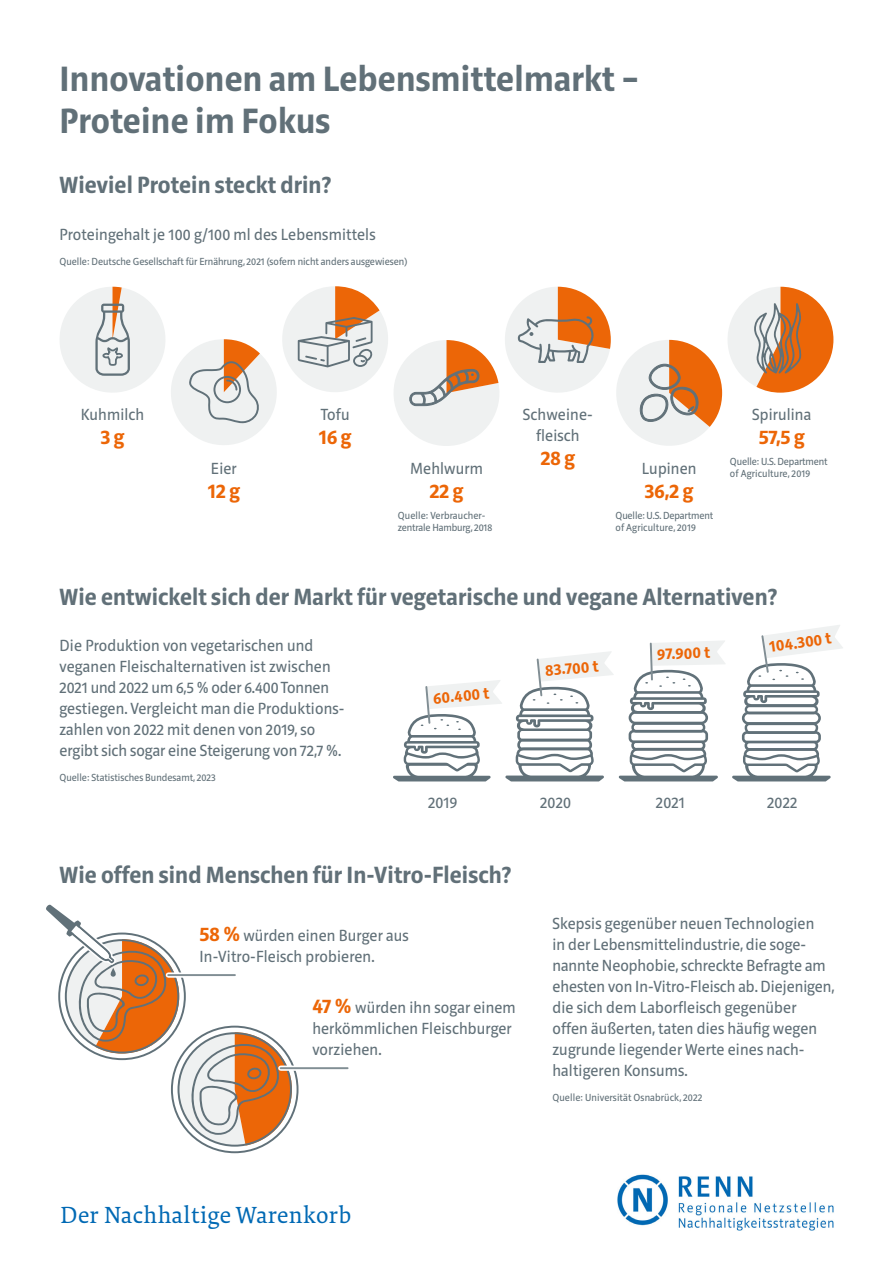
<style>
.page{position:relative;width:893px;height:1263px;background:#fff}
.page>*{position:absolute;margin:0;border:0;box-sizing:border-box;transform-origin:0 0}
.t1{font:700 36px/42px "Riga";letter-spacing:.01em;color:#617078}
.t2{font:700 24px "Riga";letter-spacing:.005em;color:#617078}
.t3{font:24px "Tundra OT";letter-spacing:.02em;color:#0069b4}
.t4{font:700 21px "Riga";color:#ec6607}
.t5{font:16.5px/21px "Riga";letter-spacing:.01em;color:#617078}
.t6{font:700 16.5px "Riga";color:#ec6607}
.t7{font:10.5px/12px "Riga";color:#617078}
.s1{font-weight:700;font-size:21px;color:#ec6607}
.s2{color:#617179}
</style>
<div class="page">
<img style="left:617px;top:1174px;width:217px;height:57px">
<svg style="left:393px;top:641px;width:332px;height:140px"></svg>
<svg style="left:732px;top:625px;width:111px;height:156px"></svg>
<svg style="left:60px;top:286px;width:773px;height:160px"></svg>
<div style="left:281px;top:1065px;width:66px;height:6px;background:#f5f6f6"></div>
<hr style="left:281px;top:1067px;width:67px;height:2px;background:#818e94">
<svg style="left:46px;top:904px;width:246px;height:247px"></svg>
<p class="t1" style="left:60px;top:59px;width:581px">Innovationen am Lebensmittelmarkt –<br>Proteine im Fokus</p>
<p class="t2" style="left:60px;top:172px;width:273px">Wieviel Protein steckt drin?</p>
<p class="t5" style="left:60px;top:224px;width:318px">Proteingehalt je 100 g/100 ml des Lebensmittels</p>
<p class="t7" style="left:60px;top:255px;width:349px">Quelle: Deutsche Gesellschaft für Ernährung, 2021 (sofern nicht anders ausgewiesen)</p>
<p class="t5" style="left:81px;top:405px;width:65px">Kuhmilch</p>
<p class="t4" style="left:101px;top:425px;width:25px">3 g</p>
<p class="t5" style="left:211px;top:459px;width:27px">Eier</p>
<p class="t4" style="left:208px;top:479px;width:34px">12 g</p>
<p class="t5" style="left:321px;top:405px;width:30px">Tofu</p>
<p class="t4" style="left:319px;top:425px;width:34px">16 g</p>
<p class="t5" style="left:410px;top:459px;width:74px">Mehlwurm</p>
<p class="t4" style="left:430px;top:479px;width:35px">22g</p>
<p class="t7" style="left:398px;top:509px;width:96px">Quelle: Verbraucher&shy;zentrale Hamburg, 2018</p>
<p class="t5" style="left:523px;top:405px;width:71px;text-align:center">Schweine&shy;fleisch</p>
<p class="t4" style="left:541px;top:446px;width:36px">28 g</p>
<p class="t5" style="left:642px;top:459px;width:56px">Lupinen</p>
<p class="t4" style="left:645px;top:479px;width:50px">36,2 g</p>
<p class="t7" style="left:615px;top:509px;width:99px">Quelle: U.S. Department of Agriculture, 2019</p>
<p class="t5" style="left:752px;top:405px;width:61px">Spirulina</p>
<p class="t4" style="left:759px;top:425px;width:47px">57,5 g</p>
<p class="t7" style="left:730px;top:455px;width:99px">Quelle: U.S. Department of Agriculture, 2019</p>
<p class="t2" style="left:60px;top:583px;width:719px">Wie entwickelt sich der Markt für vegetarische und vegane Alternativen?</p>
<p class="t5" style="left:60px;top:636px;width:287px">Die Produktion von vegetarischen und veganen Fleischalternativen ist zwischen 2021 und 2022 um 6,5 % oder 6.400 Tonnen gestiegen. Vergleicht man die Produktions&shy;zahlen von 2022 mit denen von 2019, so ergibt sich sogar eine Steigerung von 72,7 %.</p>
<p class="t7" style="left:60px;top:772px;width:158px">Quelle: Statistisches Bundesamt, 2023</p>
<p class="t6" style="left:433px;top:689px;width:57px;rotate:-5deg">60.400 t</p>
<p class="t6" style="left:545px;top:661px;width:55px;rotate:-5deg">83.700 t</p>
<p class="t6" style="left:657px;top:645px;width:54px;rotate:-2deg">97.900 t</p>
<p class="t6" style="left:768px;top:638px;width:64px;rotate:-8deg">104.300 t</p>
<p class="t5" style="left:428px;top:793px;width:31px">2019</p>
<p class="t5" style="left:540px;top:793px;width:32px">2020</p>
<p class="t5" style="left:656px;top:793px;width:31px">2021</p>
<p class="t5" style="left:767px;top:793px;width:32px">2022</p>
<p class="t2" style="left:60px;top:861px;width:453px">Wie offen sind Menschen für In-Vitro-Fleisch?</p>
<p class="t5" style="left:200px;top:926px;width:211px"><span class="s1">58 %</span> würden einen Burger aus<br>In-Vitro-Fleisch probieren.</p>
<p class="t5" style="left:312px;top:998px;width:205px"><span class="s1">47 %</span> würden ihn sogar einem herkömmlichen Fleischburger vorziehen.</p>
<p class="t5" style="left:552px;top:914px;width:284px">Skepsis gegenüber neuen Technologien<br>in der Lebensmittelindustrie, die soge&shy;nannte Neophobie, schreckte Befragte am ehesten von In-Vitro-Fleisch ab. Diejenigen, die sich dem Laborfleisch gegenüber offen äußerten, taten dies häufig wegen zugrunde liegender Werte eines nach&shy;haltigeren Konsums.</p>
<p class="t7" style="left:552px;top:1092px;width:152px">Quelle: Universität Osnabrück, 202<span class="s2">2</span></p>
<p class="t3" style="left:60px;top:1201px;width:292px">Der Nachhaltige Warenkorb</p>
</div>
